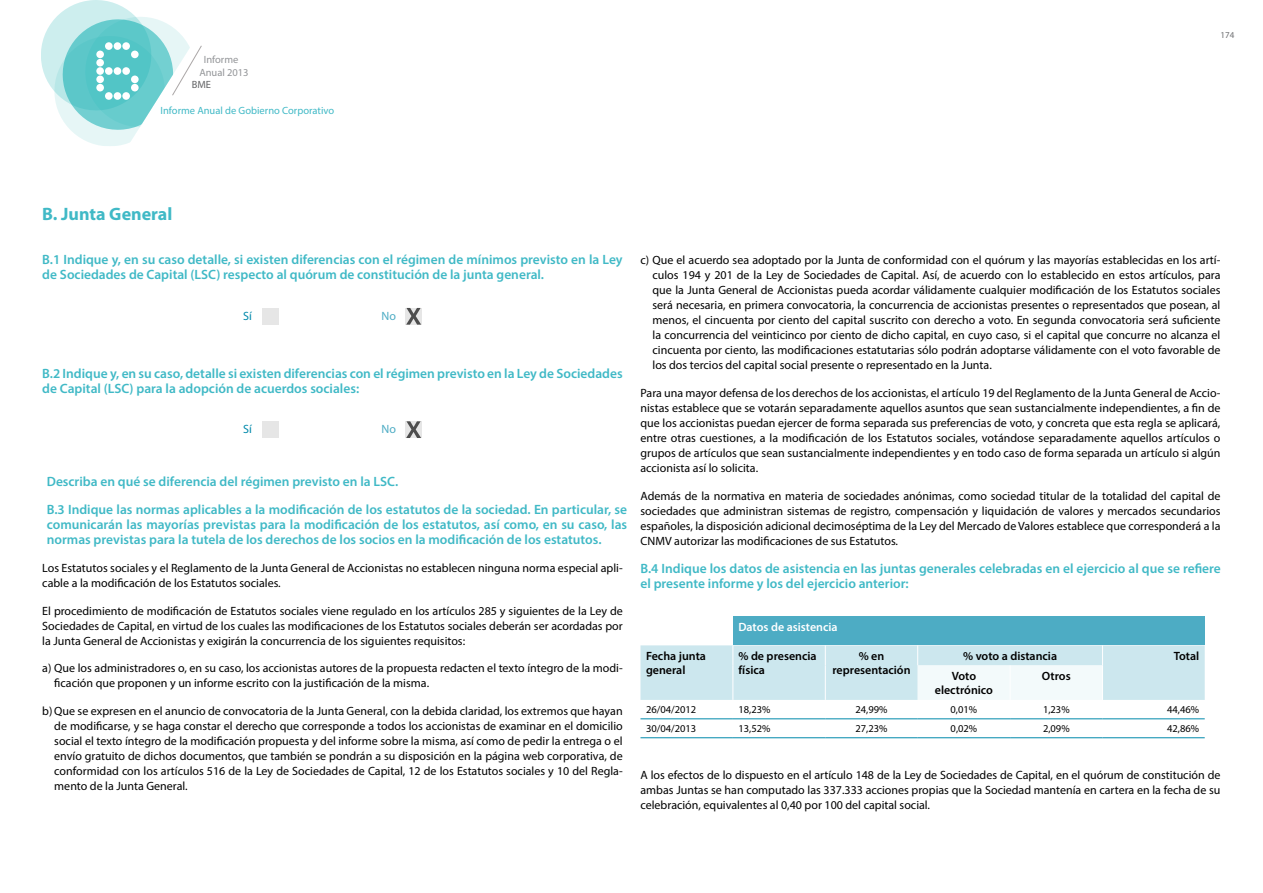
<style>
.page{position:relative;width:1263px;height:893px;background:#fff}
.page>*{position:absolute;margin:0;border:0;box-sizing:border-box;transform-origin:0 0}
.t1{font:700 18px "Myriad Pro";color:#40b9c6}
.t2{font:600 13.5px/15px "Myriad Pro";color:#40b9c6}
.t3{font:12px/15px "Myriad Pro";color:#000;text-align:justify}
.t4{font:600 12px/14.4px "Myriad Pro";color:#000}
.t5{font:600 12px "Myriad Pro";color:#fff}
.t6{font:12px "Myriad Pro";color:#0089ab}
.t7{font:12px "Myriad Pro";color:#4dacc4}
.t8{font:10.5px "Myriad Pro";color:#000}
.t9{font:10.5px "Myriad Pro";color:#40b9c6}
.t10{font:10.5px/12.6px "Myriad Pro";color:#939598;text-align:center}
.t11{font:10.5px "Myriad Pro";color:#636466}
.t12{font:9px "Myriad Pro";color:#6d6e71}
</style>
<div class="page">
<div style="left:262px;top:308px;width:17px;height:16px;background:#e6e6e6"></div>
<div style="left:405px;top:308px;width:17px;height:16px;background:#e6e6e6"></div>
<svg style="left:406px;top:308px;width:15px;height:17px"></svg>
<div style="left:262px;top:421px;width:17px;height:17px;background:#e6e6e6"></div>
<div style="left:405px;top:421px;width:17px;height:17px;background:#e6e6e6"></div>
<svg style="left:406px;top:421px;width:15px;height:17px"></svg>
<div style="left:733px;top:617px;width:472px;height:28px;background:#4dacc4"></div>
<hr style="left:640px;top:719px;width:93px;height:1px;background:#0089ab">
<hr style="left:733px;top:719px;width:92px;height:1px;background:#0089ab">
<hr style="left:825px;top:719px;width:93px;height:1px;background:#0089ab">
<hr style="left:918px;top:719px;width:92px;height:1px;background:#0089ab">
<hr style="left:1010px;top:719px;width:92px;height:1px;background:#0089ab">
<hr style="left:1102px;top:719px;width:103px;height:1px;background:#0089ab">
<hr style="left:640px;top:737px;width:93px;height:1px;background:#0089ab">
<hr style="left:733px;top:737px;width:92px;height:1px;background:#0089ab">
<hr style="left:825px;top:737px;width:93px;height:1px;background:#0089ab">
<hr style="left:918px;top:737px;width:92px;height:1px;background:#0089ab">
<hr style="left:1010px;top:737px;width:92px;height:1px;background:#0089ab">
<hr style="left:1102px;top:737px;width:103px;height:1px;background:#0089ab">
<svg style="left:640px;top:645px;width:565px;height:55px"></svg>
<hr style="left:1102px;top:665px;width:1px;height:35px;background:#fff">
<svg style="left:41px;top:0;width:161px;height:146px"></svg>
<div style="left:96px;top:51px;width:8px;height:7px;background:#fff;border-radius:50%"></div>
<div style="left:96px;top:59px;width:8px;height:8px;background:#fff;border-radius:50%"></div>
<div style="left:96px;top:67px;width:8px;height:8px;background:#fff;border-radius:50%"></div>
<div style="left:96px;top:76px;width:8px;height:7px;background:#fff;border-radius:50%"></div>
<div style="left:96px;top:84px;width:8px;height:7px;background:#fff;border-radius:50%"></div>
<div style="left:105px;top:42px;width:8px;height:8px;background:#fff;border-radius:50%"></div>
<div style="left:105px;top:67px;width:8px;height:8px;background:#fff;border-radius:50%"></div>
<div style="left:105px;top:92px;width:8px;height:8px;background:#fff;border-radius:50%"></div>
<div style="left:114px;top:42px;width:7px;height:8px;background:#fff;border-radius:50%"></div>
<div style="left:114px;top:67px;width:7px;height:8px;background:#fff;border-radius:50%"></div>
<div style="left:114px;top:92px;width:7px;height:8px;background:#fff;border-radius:50%"></div>
<div style="left:122px;top:42px;width:8px;height:8px;background:#fff;border-radius:50%"></div>
<div style="left:122px;top:67px;width:8px;height:8px;background:#fff;border-radius:50%"></div>
<div style="left:122px;top:92px;width:8px;height:8px;background:#fff;border-radius:50%"></div>
<div style="left:131px;top:51px;width:8px;height:7px;background:#fff;border-radius:50%"></div>
<div style="left:131px;top:76px;width:8px;height:7px;background:#fff;border-radius:50%"></div>
<div style="left:131px;top:84px;width:8px;height:7px;background:#fff;border-radius:50%"></div>
<p class="t10" style="left:199px;top:53px;width:51px">Informe<br>Anual 2013</p>
<p class="t11" style="left:192px;top:78px;width:21px">BME</p>
<p class="t9" style="left:161px;top:104px;width:175px">Informe Anual de Gobierno Corporativo</p>
<p class="t12" style="left:1220px;top:29px;width:15px">174</p>
<h1 class="t1" style="left:42px;top:204px;width:132px">B. Junta General</h1>
<p class="t2" style="left:42px;top:252px;width:582px">B.1 Indique y, en su caso detalle, si existen diferencias con el régimen de mínimos previsto en la Ley de Sociedades de Capital (LSC) respecto al quórum de constitución de la junta general.</p>
<p class="t6" style="left:243px;top:308px;width:10px">Sí</p>
<p class="t7" style="left:381px;top:308px;width:16px">No</p>
<p class="t2" style="left:42px;top:366px;width:582px">B.2 Indique y, en su caso, detalle si existen diferencias con el régimen previsto en la Ley de Sociedades de Capital (LSC) para la adopción de acuerdos sociales:</p>
<p class="t6" style="left:243px;top:422px;width:10px">Sí</p>
<p class="t7" style="left:381px;top:422px;width:16px">No</p>
<p class="t2" style="left:47px;top:468px;width:582px;line-height:27.8px">Describa en qué se diferencia del régimen previsto en la LSC.<br>B.3 Indique las normas aplicables a la modificación de los estatutos de la sociedad. En particular, se</p>
<p class="t2" style="left:47px;top:517px;width:582px">comunicarán las mayorías previstas para la modificación de los estatutos, así como, en su caso, las normas previstas para la tutela de los derechos de los socios en la modificación de los estatutos.</p>
<p class="t3" style="left:42px;top:560px;width:582px">Los Estatutos sociales y el Reglamento de la Junta General de Accionistas no establecen ninguna norma especial apli&shy;cable a la modificación de los Estatutos sociales.</p>
<p class="t3" style="left:42px;top:603px;width:582px">El procedimiento de modificación de Estatutos sociales viene regulado en los artículos 285 y siguientes de la Ley de Sociedades de Capital, en virtud de los cuales las modificaciones de los Estatutos sociales deberán ser acordadas por la Junta General de Accionistas y exigirán la concurrencia de los siguientes requisitos:</p>
<p class="t3" style="left:54px;top:661px;width:570px;text-indent:-12px">a) Que los administradores o, en su caso, los accionistas autores de la propuesta redacten el texto íntegro de la modi&shy;ficación que proponen y un informe escrito con la justificación de la misma.</p>
<p class="t3" style="left:54px;top:703px;width:570px;text-indent:-12px">b)Que se expresen en el anuncio de convocatoria de la Junta General, con la debida claridad, los extremos que hayan de modificarse, y se haga constar el derecho que corresponde a todos los accionistas de examinar en el domicilio social el texto íntegro de la modificación propuesta y del informe sobre la misma, así como de pedir la entrega o el envío gratuito de dichos documentos, que también se pondrán a su disposición en la página web corporativa, de conformidad con los artículos 516 de la Ley de Sociedades de Capital, 12 de los Estatutos sociales y 10 del Regla&shy;mento de la Junta General.</p>
<p class="t3" style="left:652px;top:252px;width:569px;text-indent:-12px">c) Que el acuerdo sea adoptado por la Junta de conformidad con el quórum y las mayorías establecidas en los artí&shy;culos 194 y 201 de la Ley de Sociedades de Capital. Así, de acuerdo con lo establecido en estos artículos, para que la Junta General de Accionistas pueda acordar válidamente cualquier modificación de los Estatutos sociales será necesaria, en primera convocatoria, la concurrencia de accionistas presentes o representados que posean, al menos, el cincuenta por ciento del capital suscrito con derecho a voto. En segunda convocatoria será suficiente la concurrencia del veinticinco por ciento de dicho capital, en cuyo caso, si el capital que concurre no alcanza el cincuenta por ciento, las modificaciones estatutarias sólo podrán adoptarse válidamente con el voto favorable de los dos tercios del capital social presente o representado en la Junta.</p>
<p class="t3" style="left:640px;top:385px;width:581px">Para una mayor defensa de los derechos de los accionistas, el artículo 19 del Reglamento de la Junta General de Accio&shy;nistas establece que se votarán separadamente aquellos asuntos que sean sustancialmente independientes, a fin de que los accionistas puedan ejercer de forma separada sus preferencias de voto, y concreta que esta regla se aplicará, entre otras cuestiones, a la modificación de los Estatutos sociales, votándose separadamente aquellos artículos o grupos de artículos que sean sustancialmente independientes y en todo caso de forma separada un artículo si algún accionista así lo solicita.</p>
<p class="t3" style="left:640px;top:488px;width:581px">Además de la normativa en materia de sociedades anónimas, como sociedad titular de la totalidad del capital de sociedades que administran sistemas de registro, compensación y liquidación de valores y mercados secundarios españoles, la disposición adicional decimoséptima de la Ley del Mercado de Valores establece que corresponderá a la CNMV autorizar las modificaciones de sus Estatutos.</p>
<p class="t2" style="left:640px;top:561px;width:582px">B.4 Indique los datos de asistencia en las juntas generales celebradas en el ejercicio al que se refiere el presente informe y los del ejercicio anterior:</p>
<p class="t5" style="left:738px;top:619px;width:101px">Datos de asistencia</p>
<p class="t4" style="left:646px;top:648px;width:61px">Fecha junta general</p>
<p class="t4" style="left:738px;top:648px;width:80px">% de presencia física</p>
<p class="t4" style="left:832px;top:648px;width:80px;text-align:center">% en representación</p>
<p class="t4" style="left:963px;top:648px;width:96px">% voto a distancia</p>
<p class="t4" style="left:1174px;top:648px;width:27px">Total</p>
<p class="t4" style="left:935px;top:668px;width:60px;text-align:center">Voto electrónico</p>
<p class="t4" style="left:1042px;top:668px;width:30px">Otros</p>
<p class="t8" style="left:646px;top:703px;width:52px">26/04/2012</p>
<p class="t8" style="left:738px;top:703px;width:34px">18,23%</p>
<p class="t8" style="left:855px;top:703px;width:34px">24,99%</p>
<p class="t8" style="left:950px;top:703px;width:28px">0,01%</p>
<p class="t8" style="left:1043px;top:703px;width:28px">1,23%</p>
<p class="t8" style="left:1167px;top:703px;width:34px">44,46%</p>
<p class="t8" style="left:646px;top:722px;width:52px">30/04/2013</p>
<p class="t8" style="left:738px;top:722px;width:34px">13,52%</p>
<p class="t8" style="left:855px;top:722px;width:34px">27,23%</p>
<p class="t8" style="left:950px;top:722px;width:28px">0,02%</p>
<p class="t8" style="left:1043px;top:722px;width:28px">2,09%</p>
<p class="t8" style="left:1167px;top:722px;width:34px">42,86%</p>
<p class="t3" style="left:640px;top:767px;width:581px">A los efectos de lo dispuesto en el artículo 148 de la Ley de Sociedades de Capital, en el quórum de constitución de ambas Juntas se han computado las 337.333 acciones propias que la Sociedad mantenía en cartera en la fecha de su celebración, equivalentes al 0,40 por 100 del capital social.</p>
</div>
